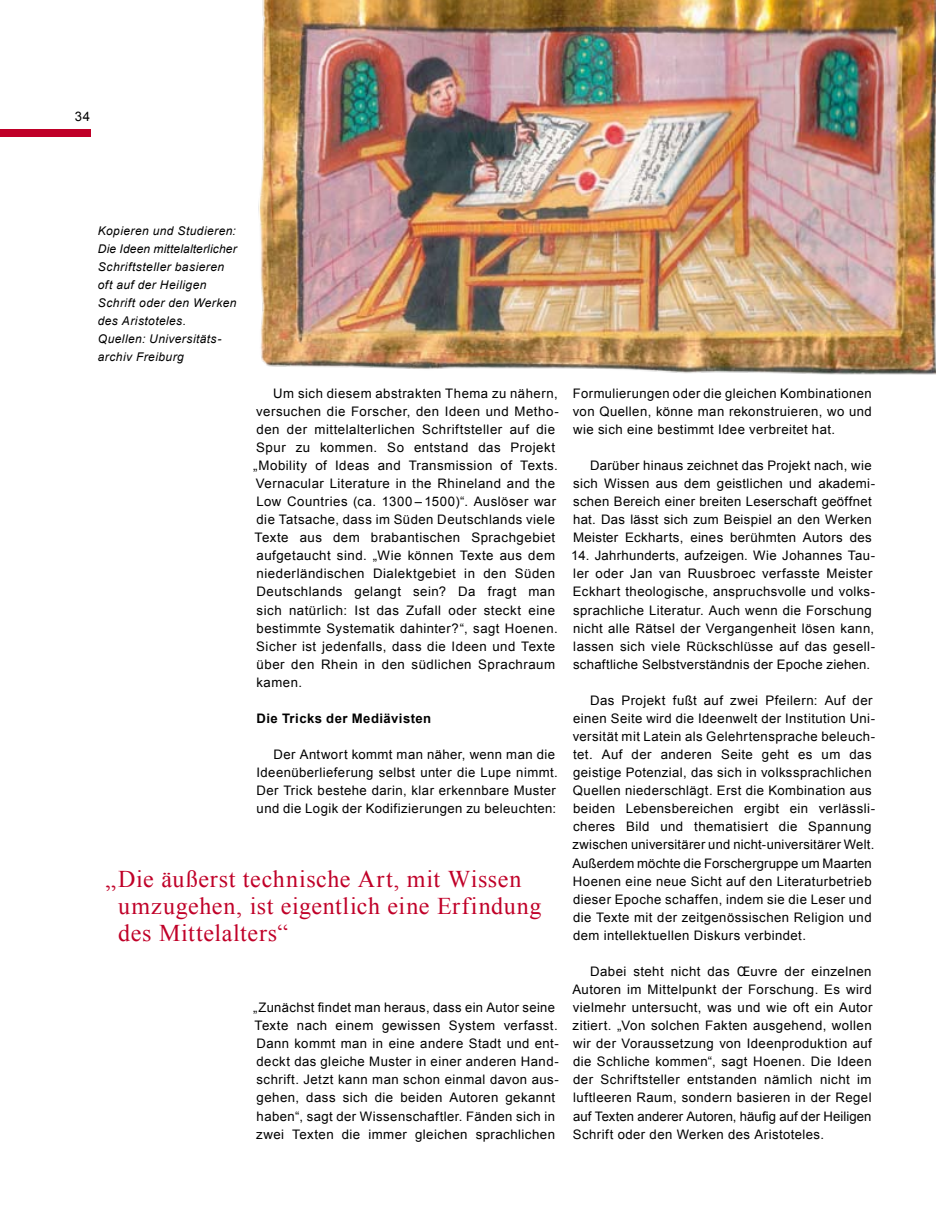
<style>
.page{position:relative;width:936px;height:1212px;background:#fff}
.page>*{position:absolute;margin:0;border:0;box-sizing:border-box;transform-origin:0 0}
.t1{font:24px/27px "Times New Roman";letter-spacing:.025em;color:#c00028}
.t2{font:13.2px/18px "Arial";letter-spacing:.035em;color:#000}
.t3{font:700 13.2px "Arial";letter-spacing:.035em;color:#000}
.t4{font:italic 12px/18px "Arial";letter-spacing:.035em;color:#000}
</style>
<div class="page">
<img style="left:258px;top:0;width:677px;height:374px">
<div style="left:0;top:129px;width:90px;height:8px;background:#c00028"></div>
<p class="t2" style="left:75px;top:107px;width:17px">34</p>
<p class="t4" style="left:98px;top:222px;width:140px">Kopieren und Studieren:<br>Die Ideen mittelalterlicher<br>Schriftsteller basieren oft auf der Heiligen<br>Schrift oder den Werken des Aristoteles.<br>Quellen: Universitäts&shy;archiv Freiburg</p>
<p class="t2" style="left:253px;top:384px;width:307px;text-indent:20px">Um sich diesem abstrakten Thema zu nähern, versuchen die Forscher, den Ideen und Metho&shy;den der mittelalterlichen Schriftsteller auf die Spur zu kommen. So entstand das Projekt „Mobility of Ideas and Transmission of Texts.<br>Vernacular Literature in the Rhineland and the Low Countries (ca. 1300 – 1500)“. Auslöser war die Tatsache, dass im Süden Deutschlands viele Texte aus dem brabantischen Sprachgebiet aufgetaucht sind. „Wie können Texte aus dem niederländischen Dialektgebiet in den Süden Deutschlands gelangt sein? Da fragt man sich natürlich: Ist das Zufall oder steckt eine bestimmte Systematik dahinter?“, sagt Hoenen.<br>Sicher ist jedenfalls, dass die Ideen und Texte über den Rhein in den südlichen Sprachraum kamen.</p>
<p class="t3" style="left:256px;top:710px;width:176px">Die Tricks der Mediävisten</p>
<p class="t2" style="left:256px;top:745px;width:303px;text-indent:17px">Der Antwort kommt man näher, wenn man die Ideenüberlieferung selbst unter die Lupe nimmt.<br>Der Trick bestehe darin, klar erkennbare Muster und die Logik der Kodifizierungen zu beleuchten:</p>
<h1 class="t1" style="left:118px;top:865px;width:424px;text-indent:-13px">„ Die äußerst technische Art, mit Wissen umzugehen, ist eigentlich eine Erfindung des Mittelalters“</h1>
<p class="t2" style="left:253px;top:998px;width:307px">„Zunächst findet man heraus, dass ein Autor seine Texte nach einem gewissen System verfasst.<br>Dann kommt man in eine andere Stadt und ent&shy;deckt das gleiche Muster in einer anderen Hand&shy;schrift. Jetzt kann man schon einmal davon aus&shy;gehen, dass sich die beiden Autoren gekannt haben“, sagt der Wissenschaftler. Fänden sich in zwei Texten die immer gleichen sprachlichen</p>
<p class="t2" style="left:572px;top:384px;width:300px;text-align:justify">Formulierungen oder die gleichen Kombinationen von Quellen, könne man rekonstruieren, wo und wie sich eine bestimmt Idee verbreitet hat.</p>
<p class="t2" style="left:573px;top:456px;width:304px;text-indent:17px">Darüber hinaus zeichnet das Projekt nach, wie sich Wissen aus dem geistlichen und akademi&shy;schen Bereich einer breiten Leserschaft geöffnet hat. Das lässt sich zum Beispiel an den Werken Meister Eckharts, eines berühmten Autors des</p>
<p class="t2" style="left:571px;top:547px;width:305px">14. Jahrhunderts, aufzeigen. Wie Johannes Tau&shy;ler oder Jan van Ruusbroec verfasste Meister Eckhart theologische, anspruchsvolle und volks&shy;sprachliche Literatur. Auch wenn die Forschung nicht alle Rätsel der Vergangenheit lösen kann, lassen sich viele Rückschlüsse auf das gesell&shy;schaftliche Selbstverständnis der Epoche ziehen.</p>
<p class="t2" style="left:572px;top:691px;width:304px;text-indent:18px">Das Projekt fußt auf zwei Pfeilern: Auf der einen Seite wird die Ideenwelt der Institution Uni&shy;versität mit Latein als Gelehrtensprache beleuch&shy;tet. Auf der anderen Seite geht es um das geistige Potenzial, das sich in volkssprachlichen Quellen niederschlägt. Erst die Kombination aus beiden Lebensbereichen ergibt ein verlässli&shy;cheres Bild und thematisiert die Spannung zwischen universitärer und nicht-universitärer Welt.<br>Außerdem möchte die Forschergruppe um Maarten Hoenen eine neue Sicht auf den Literaturbetrieb dieser Epoche schaffen, indem sie die Leser und die Texte mit der zeitgenössischen Religion und dem intellektuellen Diskurs verbindet.</p>
<p class="t2" style="left:572px;top:962px;width:301px;text-align:justify;text-indent:18px">Dabei steht nicht das Œuvre der einzelnen Autoren im Mittelpunkt der Forschung. Es wird vielmehr untersucht, was und wie oft ein Autor zitiert. „Von solchen Fakten ausgehend, wollen wir der Voraussetzung von Ideenproduktion auf die Schliche kommen“, sagt Hoenen. Die Ideen der Schriftsteller entstanden nämlich nicht im luftleeren Raum, sondern basieren in der Regel auf Texten anderer Autoren, häufig auf der Heiligen Schrift oder den Werken des Aristoteles.</p>
</div>
